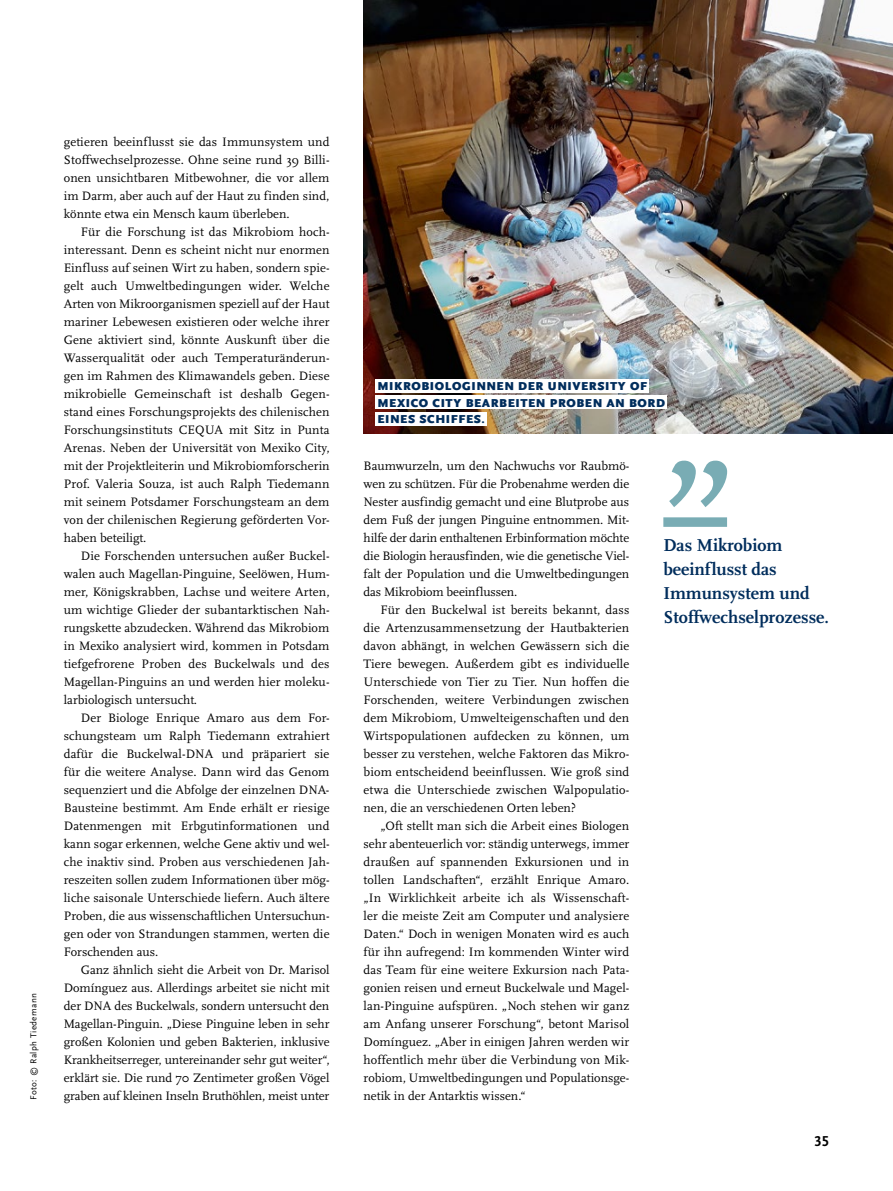
<style>
.page{position:relative;width:893px;height:1191px;background:#fff}
.page>*{position:absolute;margin:0;border:0;box-sizing:border-box;transform-origin:0 0}
.t1{font:700 18px/24px "Scala Pro";color:#002d5c}
.t2{font:700 15px "Scala Sans Pro";color:#000}
.t3{font:12.75px/18px "Scala Pro";color:#000;text-align:justify}
.t4{font:900 12px/16.5px "Scala Sans Pro";letter-spacing:.05em;color:#002d5c}
.t5{font:9px "Scala Sans Pro";letter-spacing:.04em;color:#000}
</style>
<div class="page">
<svg style="left:669px;top:460px;width:58px;height:47px"></svg>
<div style="left:663px;top:517px;width:64px;height:10px;background:#79acb4"></div>
<img style="left:364px;top:0;width:529px;height:434px">
<div style="left:375px;top:379px;width:274px;height:13px;background:#fff"></div>
<div style="left:375px;top:395px;width:292px;height:14px;background:#fff"></div>
<div style="left:375px;top:412px;width:111px;height:13px;background:#fff"></div>
<p class="t5" style="left:28px;top:1100px;width:108px;rotate:-90deg">Foto: © Ralph Tiedemann</p>
<p class="t3" style="left:64px;top:133px;width:267px">getieren beeinflusst sie das Immunsystem und Stoffwechselprozesse. Ohne seine rund 39 Billi&shy;onen unsichtbaren Mitbewohner, die vor allem im Darm, aber auch auf der Haut zu finden sind, könnte etwa ein Mensch kaum überleben.</p>
<p class="t3" style="left:64px;top:223px;width:267px;text-indent:17px">Für die Forschung ist das Mikrobiom hoch&shy;interessant. Denn es scheint nicht nur enormen Einfluss auf seinen Wirt zu haben, sondern spie&shy;gelt auch Umweltbedingungen wider. Welche Arten von Mikroorganismen speziell auf der Haut mariner Lebewesen existieren oder welche ihrer Gene aktiviert sind, könnte Auskunft über die Wasserqualität oder auch Temperaturänderun&shy;gen im Rahmen des Klimawandels geben. Diese mikrobielle Gemeinschaft ist deshalb Gegen&shy;stand eines Forschungsprojekts des chilenischen Forschungsinstituts CEQUA mit Sitz in Punta Arenas. Neben der Universität von Mexiko City, mit der Projektleiterin und Mikrobiomforscherin Prof. Valeria Souza, ist auch Ralph Tiedemann mit seinem Potsdamer Forschungsteam an dem von der chilenischen Regierung geförderten Vor&shy;haben beteiligt.</p>
<p class="t3" style="left:64px;top:547px;width:267px;text-indent:17px">Die Forschenden untersuchen außer Buckel&shy;walen auch Magellan-Pinguine, Seelöwen, Hum&shy;mer, Königskrabben, Lachse und weitere Arten, um wichtige Glieder der subantarktischen Nah&shy;rungskette abzudecken. Während das Mikrobiom in Mexiko analysiert wird, kommen in Potsdam tiefgefrorene Proben des Buckelwals und des Magellan-Pinguins an und werden hier moleku&shy;larbiologisch untersucht.</p>
<p class="t3" style="left:64px;top:709px;width:267px;text-indent:17px">Der Biologe Enrique Amaro aus dem For&shy;schungsteam um Ralph Tiedemann extrahiert dafür die Buckelwal-DNA und präpariert sie für die weitere Analyse. Dann wird das Genom sequenziert und die Abfolge der einzelnen DNA-Bausteine bestimmt. Am Ende erhält er riesige Datenmengen mit Erbgutinformationen und kann sogar erkennen, welche Gene aktiv und wel&shy;che inaktiv sind. Proben aus verschiedenen Jah&shy;reszeiten sollen zudem Informationen über mög&shy;liche saisonale Unterschiede liefern. Auch ältere Proben, die aus wissenschaftlichen Untersuchun&shy;gen oder von Strandungen stammen, werten die Forschenden aus.</p>
<p class="t3" style="left:64px;top:961px;width:267px;text-indent:17px">Ganz ähnlich sieht die Arbeit von Dr. Marisol Domínguez aus. Allerdings arbeitet sie nicht mit der DNA des Buckelwals, sondern untersucht den Magellan-Pinguin. „Diese Pinguine leben in sehr großen Kolonien und geben Bakterien, inklusive Krankheitserreger, untereinander sehr gut weiter“, erklärt sie. Die rund 70 Zentimeter großen Vögel graben auf kleinen Inseln Bruthöhlen, meist unter</p>
<p class="t4" style="left:377px;top:378px;width:289px">MIKROBIOLOGINNEN DER UNIVERSITY OF<br>MEXICO CITY BEARBEITEN PROBEN AN BORD<br>EINES SCHIFFES.</p>
<p class="t3" style="left:364px;top:457px;width:267px">Baumwurzeln, um den Nachwuchs vor Raubmö&shy;wen zu schützen. Für die Probenahme werden die Nester ausfindig gemacht und eine Blutprobe aus dem Fuß der jungen Pinguine entnommen. Mit&shy;hilfe der darin enthaltenen Erbinformation möchte die Biologin herausfinden, wie die genetische Viel&shy;falt der Population und die Umweltbedingungen das Mikrobiom beeinflussen.</p>
<p class="t3" style="left:364px;top:601px;width:267px;text-indent:17px">Für den Buckelwal ist bereits bekannt, dass die Artenzusammensetzung der Hautbakterien davon abhängt, in welchen Gewässern sich die Tiere bewegen. Außerdem gibt es individuelle Unterschiede von Tier zu Tier. Nun hoffen die Forschenden, weitere Verbindungen zwischen dem Mikrobiom, Umwelteigenschaften und den Wirtspopulationen aufdecken zu können, um besser zu verstehen, welche Faktoren das Mikro&shy;biom entscheidend beeinflussen. Wie groß sind etwa die Unterschiede zwischen Walpopulatio&shy;nen, die an verschiedenen Orten leben?</p>
<p class="t3" style="left:364px;top:817px;width:267px;text-indent:17px">„Oft stellt man sich die Arbeit eines Biologen sehr abenteuerlich vor: ständig unterwegs, immer draußen auf spannenden Exkursionen und in tollen Landschaften“, erzählt Enrique Amaro. „In Wirklichkeit arbeite ich als Wissenschaft&shy;ler die meiste Zeit am Computer und analysiere Daten.“ Doch in wenigen Monaten wird es auch für ihn aufregend: Im kommenden Winter wird das Team für eine weitere Exkursion nach Pata&shy;gonien reisen und erneut Buckelwale und Magel&shy;lan-Pinguine aufspüren. „Noch stehen wir ganz am Anfang unserer Forschung“, betont Marisol Domínguez. „Aber in einigen Jahren werden wir hoffentlich mehr über die Verbindung von Mik&shy;robiom, Umweltbedingungen und Populationsge&shy;netik in der Antarktis wissen.“</p>
<h1 class="t1" style="left:663px;top:533px;width:167px">Das Mikrobiom beeinflusst das<br>Immunsystem und<br>Stoffwechselprozesse.</h1>
<p class="t2" style="left:814px;top:1132px;width:16px">35</p>
</div>
